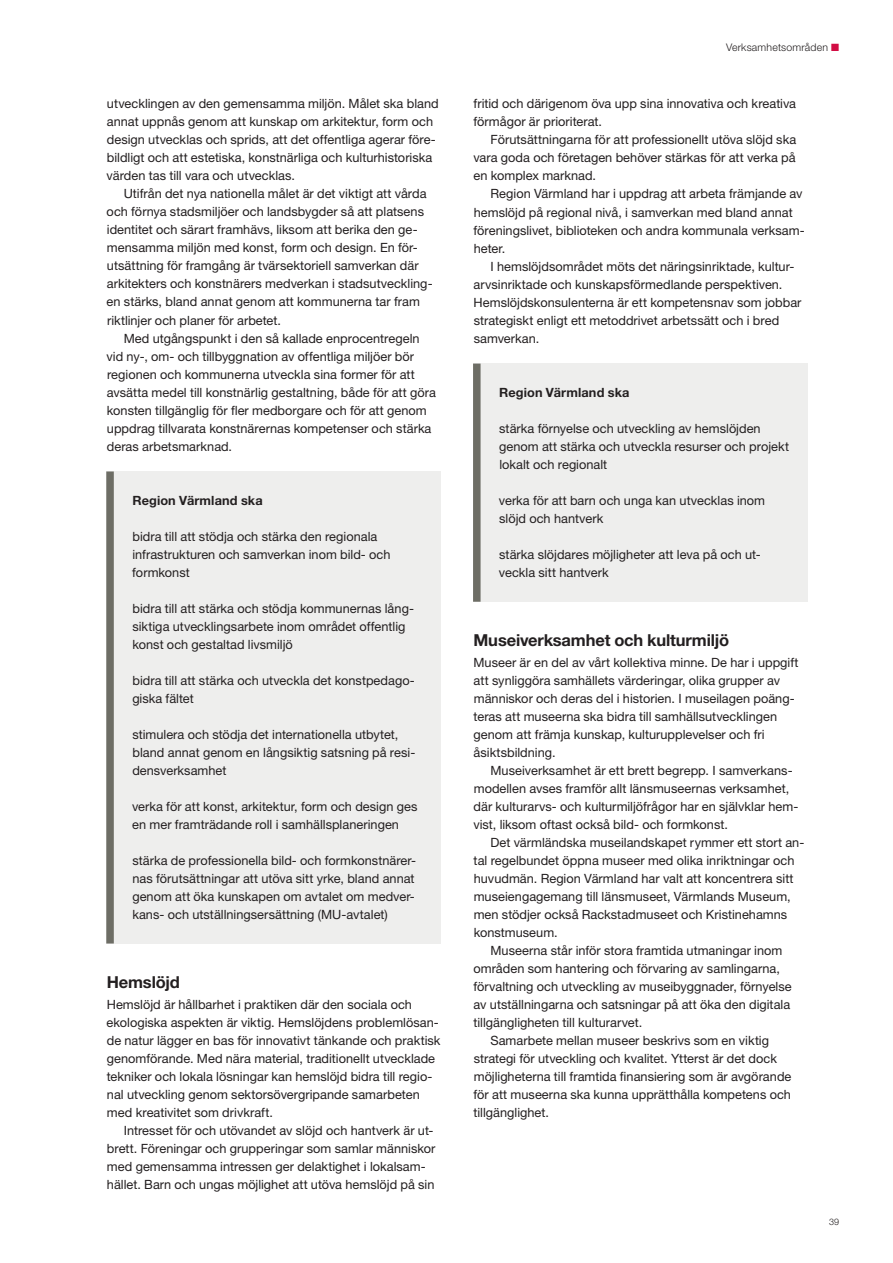
<style>
.page{position:relative;width:893px;height:1263px;background:#fff}
.page>*{position:absolute;margin:0;border:0;box-sizing:border-box;transform-origin:0 0}
.t1{font:700 16.5px "Helvetica Neue LT Pro";letter-spacing:-.01em;color:#231f20}
.t2{font:12.75px/18px "Helvetica Neue LT Pro";color:#231f20}
.t3{font:700 12.75px "Helvetica Neue LT Pro";letter-spacing:.01em;color:#231f20}
.t4{font:300 10.5px "Helvetica Neue LT Pro";letter-spacing:.02em;color:#231f20}
.t5{font:300 9px "Helvetica Neue LT Pro";color:#231f20}
.s1{color:#d20d44}
</style>
<div class="page">
<div style="left:473px;top:364px;width:335px;height:238px;background:#eeeeed"></div>
<div style="left:473px;top:364px;width:8px;height:238px;background:#6d6d65"></div>
<div style="left:106px;top:471px;width:335px;height:472px;background:#eeeeed"></div>
<div style="left:106px;top:471px;width:8px;height:472px;background:#6d6d65"></div>
<p class="t2" style="left:107px;top:95px;width:334px">utvecklingen av den gemensamma miljön. Målet ska bland annat uppnås genom att kunskap om arkitektur, form och design utvecklas och sprids, att det offentliga agerar före&shy;bildligt och att estetiska, konstnärliga och kulturhistoriska värden tas till vara och utvecklas.</p>
<p class="t2" style="left:107px;top:185px;width:327px;text-indent:17px">Utifrån det nya nationella målet är det viktigt att vårda och förnya stadsmiljöer och landsbygder så att platsens identitet och särart framhävs, liksom att berika den ge&shy;mensamma miljön med konst, form och design. En för&shy;utsättning för framgång är tvärsektoriell samverkan där arkitekters och konstnärers medverkan i stadsutveckling&shy;en stärks, bland annat genom att kommunerna tar fram riktlinjer och planer för arbetet.</p>
<p class="t2" style="left:107px;top:329px;width:331px;text-indent:17px">Med utgångspunkt i den så kallade enprocentregeln vid ny-, om- och tillbyggnation av offentliga miljöer bör regionen och kommunerna utveckla sina former för att avsätta medel till konstnärlig gestaltning, både för att göra konsten tillgänglig för fler medborgare och för att genom uppdrag tillvarata konstnärernas kompetenser och stärka deras arbetsmarknad.</p>
<p class="t3" style="left:132px;top:492px;width:132px">Region Värmland ska</p>
<p class="t2" style="left:132px;top:527px;width:260px">bidra till att stödja och stärka den regionala infrastrukturen och samverkan inom bild- och formkonst</p>
<p class="t2" style="left:132px;top:599px;width:283px">bidra till att stärka och stödja kommunernas lång&shy;siktiga utvecklingsarbete inom området offentlig konst och gestaltad livsmiljö</p>
<p class="t2" style="left:132px;top:671px;width:284px">bidra till att stärka och utveckla det konstpedago&shy;giska fältet</p>
<p class="t2" style="left:132px;top:725px;width:285px">stimulera och stödja det internationella utbytet, bland annat genom en långsiktig satsning på resi&shy;densverksamhet</p>
<p class="t2" style="left:132px;top:797px;width:287px">verka för att konst, arkitektur, form och design ges en mer framträdande roll i samhällsplaneringen</p>
<p class="t2" style="left:132px;top:851px;width:285px;text-align:justify">stärka de professionella bild- och formkonstnärer&shy;nas förutsättningar att utöva sitt yrke, bland annat genom att öka kunskapen om avtalet om medver&shy;kans- och utställningsersättning (MU-avtalet)</p>
<p class="t1" style="left:107px;top:971px;width:75px">Hemslöjd</p>
<p class="t2" style="left:107px;top:995px;width:335px">Hemslöjd är hållbarhet i praktiken där den sociala och ekologiska aspekten är viktig. Hemslöjdens problemlösan&shy;de natur lägger en bas för innovativt tänkande och praktisk genomförande. Med nära material, traditionellt utvecklade tekniker och lokala lösningar kan hemslöjd bidra till regio&shy;nal utveckling genom sektorsövergripande samarbeten med kreativitet som drivkraft.</p>
<p class="t2" style="left:107px;top:1121px;width:330px;text-indent:17px">Intresset för och utövandet av slöjd och hantverk är ut&shy;brett. Föreningar och grupperingar som samlar människor med gemensamma intressen ger delaktighet i lokalsam&shy;hället. Barn och ungas möjlighet att utöva hemslöjd på sin</p>
<p class="t4" style="left:726px;top:40px;width:114px">Verksamhetsområden <span class="s1">■</span></p>
<p class="t2" style="left:474px;top:95px;width:324px">fritid och därigenom öva upp sina innovativa och kreativa förmågor är prioriterat.</p>
<p class="t2" style="left:473px;top:131px;width:324px;text-align:justify;text-indent:17px">Förutsättningarna för att professionellt utöva slöjd ska vara goda och företagen behöver stärkas för att verka på en komplex marknad.</p>
<p class="t2" style="left:474px;top:185px;width:333px;text-indent:17px">Region Värmland har i uppdrag att arbeta främjande av hemslöjd på regional nivå, i samverkan med bland annat föreningslivet, biblioteken och andra kommunala verksam&shy;heter.</p>
<p class="t2" style="left:474px;top:257px;width:329px;text-indent:17px">I hemslöjdsområdet möts det näringsinriktade, kultur&shy;arvsinriktade och kunskapsförmedlande perspektiven.<br>Hemslöjdskonsulenterna är ett kompetensnav som jobbar strategiskt enligt ett metoddrivet arbetssätt och i bred samverkan.</p>
<p class="t3" style="left:499px;top:384px;width:132px">Region Värmland ska</p>
<p class="t2" style="left:499px;top:419px;width:291px">stärka förnyelse och utveckling av hemslöjden genom att stärka och utveckla resurser och projekt lokalt och regionalt</p>
<p class="t2" style="left:499px;top:491px;width:268px">verka för att barn och unga kan utvecklas inom slöjd och hantverk</p>
<p class="t2" style="left:499px;top:545px;width:263px">stärka slöjdares möjligheter att leva på och ut&shy;veckla sitt hantverk</p>
<p class="t1" style="left:473px;top:629px;width:257px">Museiverksamhet och kulturmiljö</p>
<p class="t2" style="left:474px;top:653px;width:327px">Museer är en del av vårt kollektiva minne. De har i uppgift att synliggöra samhällets värderingar, olika grupper av människor och deras del i historien. I museilagen poäng&shy;teras att museerna ska bidra till samhällsutvecklingen genom att främja kunskap, kulturupplevelser och fri åsiktsbildning.</p>
<p class="t2" style="left:473px;top:761px;width:327px;text-indent:17px">Museiverksamhet är ett brett begrepp. I samverkans&shy;modellen avses framför allt länsmuseernas verksamhet, där kulturarvs- och kulturmiljöfrågor har en självklar hem&shy;vist, liksom oftast också bild- och formkonst.</p>
<p class="t2" style="left:491px;top:833px;width:315px">Det värmländska museilandskapet rymmer ett stort an-</p>
<p class="t2" style="left:474px;top:851px;width:322px">tal regelbundet öppna museer med olika inriktningar och</p>
<p class="t2" style="left:474px;top:869px;width:321px">huvudmän. Region Värmland har valt att koncentrera sitt</p>
<p class="t2" style="left:474px;top:887px;width:318px">museiengagemang till länsmuseet, Värmlands Museum,</p>
<p class="t2" style="left:474px;top:905px;width:315px">men stödjer också Rackstadmuseet och Kristinehamns</p>
<p class="t2" style="left:474px;top:923px;width:85px">konstmuseum.</p>
<p class="t2" style="left:491px;top:941px;width:293px">Museerna står inför stora framtida utmaningar inom</p>
<p class="t2" style="left:473px;top:959px;width:308px">områden som hantering och förvaring av samlingarna,</p>
<p class="t2" style="left:474px;top:977px;width:320px">förvaltning och utveckling av museibyggnader, förnyelse</p>
<p class="t2" style="left:474px;top:995px;width:318px">av utställningarna och satsningar på att öka den digitala</p>
<p class="t2" style="left:474px;top:1013px;width:170px">tillgängligheten till kulturarvet.</p>
<p class="t2" style="left:490px;top:1031px;width:280px">Samarbete mellan museer beskrivs som en viktig</p>
<p class="t2" style="left:474px;top:1049px;width:305px">strategi för utveckling och kvalitet. Ytterst är det dock</p>
<p class="t2" style="left:474px;top:1067px;width:319px">möjligheterna till framtida finansiering som är avgörande</p>
<p class="t2" style="left:474px;top:1085px;width:319px">för att museerna ska kunna upprätthålla kompetens och</p>
<p class="t2" style="left:474px;top:1103px;width:77px">tillgänglighet.</p>
<p class="t5" style="left:829px;top:1216px;width:12px">39</p>
</div>
